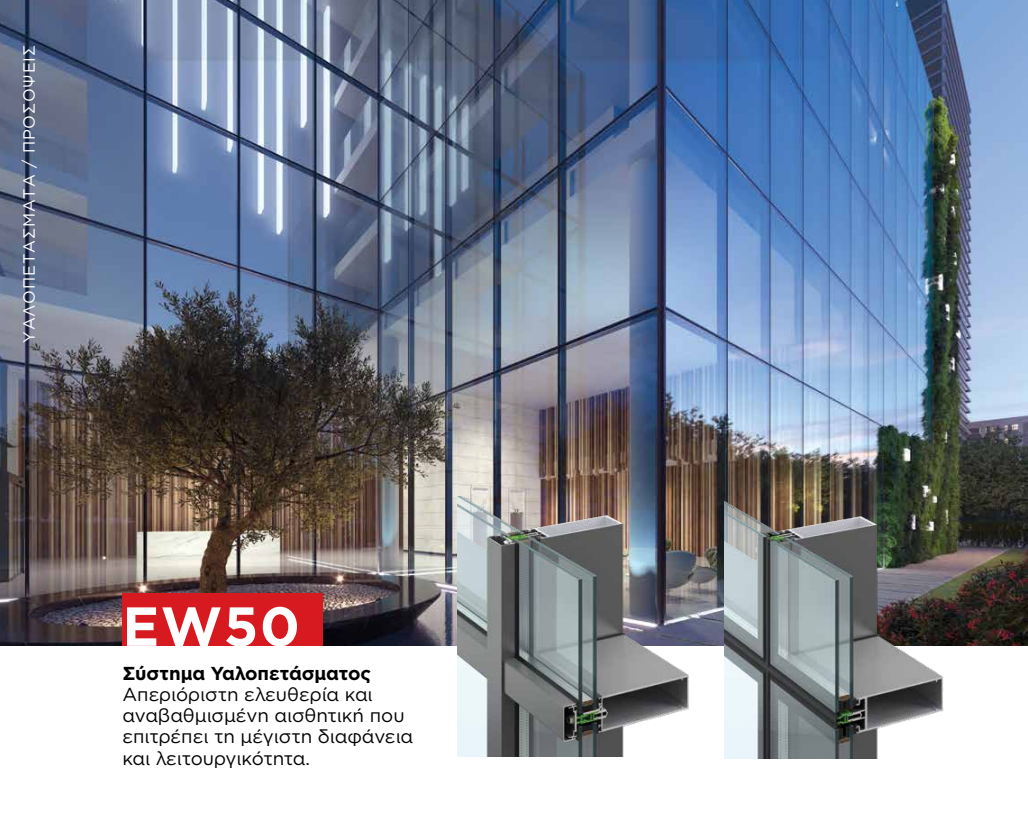
<style>
.page{position:relative;width:1028px;height:815px;background:#fff}
.page>*{position:absolute;margin:0;border:0;box-sizing:border-box;transform-origin:0 0}
.t1{font:700 55px "Gotham Greek";color:#fff}
.t2{font:18.75px/21.2px "Gotham Greek";color:#000}
.t3{font:700 18.75px "Gotham Greek";color:#000}
.t4{font:16.25px "Gotham Greek";letter-spacing:.05em;color:#fff}
</style>
<div class="page">
<img style="left:0;top:0;width:1028px;height:646px">
<div style="left:122px;top:594px;width:200px;height:52px;background:#d71920"></div>
<img style="left:457px;top:496px;width:255px;height:260px">
<img style="left:725px;top:498px;width:228px;height:260px">
<p class="t4" style="left:20px;top:343px;width:299px;rotate:-90deg">ΥΑΛΟΠΕΤΑΣΜΑΤΑ / ΠΡΟΣΟΨΕΙΣ</p>
<h1 class="t1" style="left:122px;top:595px;width:179px">EW50</h1>
<p class="t3" style="left:122px;top:662px;width:250px">Σύστημα Υαλοπετάσματος</p>
<p class="t2" style="left:122px;top:683px;width:292px">Απεριόριστη ελευθερία και αναβαθμισμένη αισθητική που επιτρέπει τη μέγιστη διαφάνεια και λειτουργικότητα.</p>
</div>
